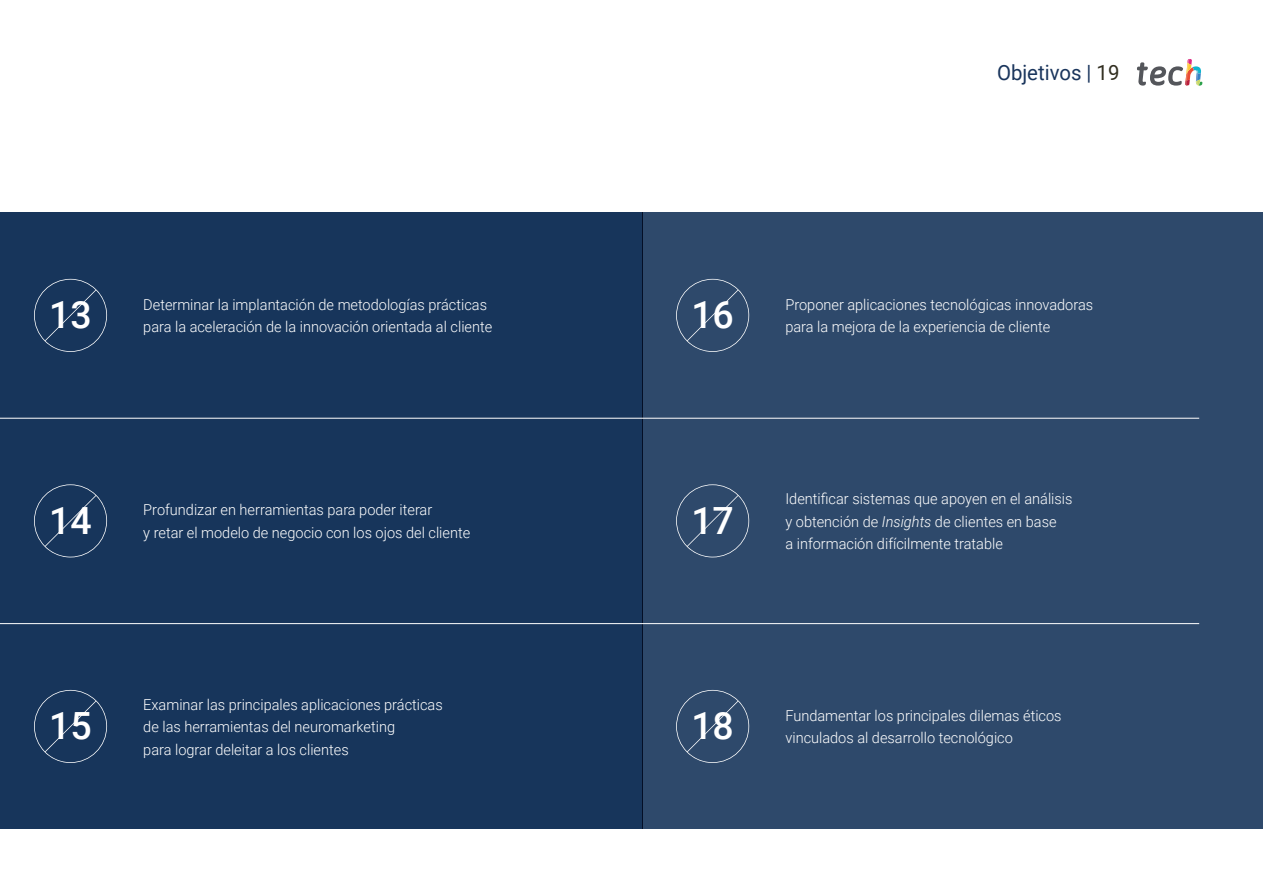
<style>
.page{position:relative;width:1263px;height:893px;background:#fff}
.page>*{position:absolute;margin:0;border:0;box-sizing:border-box;transform-origin:0 0}
.t1{font:500 37.5px "Roboto";color:#fff}
.t2{font:21px "Roboto";color:#1a355c}
.t3{font:300 15px/22.5px "Roboto";color:#fff}
.s1{color:#312e20}
.s2{font-style:italic}
</style>
<div class="page">
<svg style="left:1137px;top:59px;width:65px;height:27px"></svg>
<div style="left:0;top:213px;width:642px;height:616px;background:#17355b"></div>
<div style="left:642px;top:213px;width:621px;height:616px;background:#2e496b"></div>
<hr style="left:0;top:418px;width:1199px;height:1px;background:#fff">
<hr style="left:0;top:623px;width:1199px;height:1px;background:#fff">
<svg style="left:34px;top:484px;width:73px;height:73px"></svg>
<svg style="left:34px;top:279px;width:73px;height:73px"></svg>
<svg style="left:34px;top:690px;width:73px;height:73px"></svg>
<svg style="left:676px;top:279px;width:73px;height:73px"></svg>
<svg style="left:676px;top:484px;width:73px;height:73px"></svg>
<svg style="left:676px;top:690px;width:73px;height:73px"></svg>
<h2 class="t2" style="left:997px;top:57px;width:124px">Objetivos | <span class="s1">19</span></h2>
<h1 class="t1" style="left:49px;top:288px;width:44px">13</h1>
<p class="t3" style="left:143px;top:293px;width:350px">Determinar la implantación de metodologías prácticas para la aceleración de la innovación orientada al cliente</p>
<h1 class="t1" style="left:691px;top:288px;width:44px">16</h1>
<p class="t3" style="left:785px;top:293px;width:309px">Proponer aplicaciones tecnológicas innovadoras para la mejora de la experiencia de cliente</p>
<h1 class="t1" style="left:49px;top:494px;width:44px">14</h1>
<p class="t3" style="left:143px;top:498px;width:328px">Profundizar en herramientas para poder iterar<br>y retar el modelo de negocio con los ojos del cliente</p>
<h1 class="t1" style="left:691px;top:494px;width:44px">17</h1>
<p class="t3" style="left:785px;top:487px;width:289px">Identificar sistemas que apoyen en el análisis y obtención de <span class="s2">Insights</span> de clientes en base<br>a información difícilmente tratable</p>
<h1 class="t1" style="left:49px;top:699px;width:44px">15</h1>
<p class="t3" style="left:143px;top:692px;width:301px">Examinar las principales aplicaciones prácticas de las herramientas del neuromarketing<br>para lograr deleitar a los clientes</p>
<h1 class="t1" style="left:691px;top:699px;width:44px">18</h1>
<p class="t3" style="left:785px;top:704px;width:278px">Fundamentar los principales dilemas éticos</p>
<p class="t3" style="left:785px;top:726px;width:229px">vinculados al desarrollo tecnológico</p>
</div>
